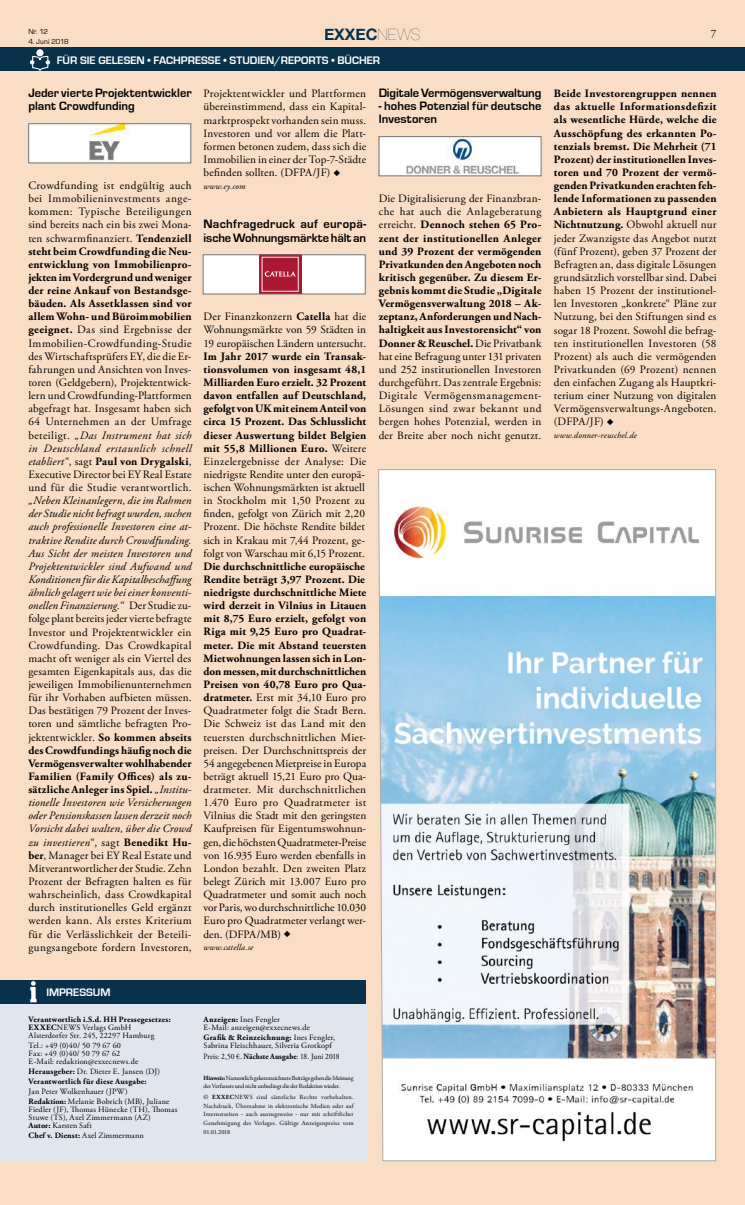
<style>
.page{position:relative;width:745px;height:1205px;background:#fff}
.page>*{position:absolute;margin:0;border:0;box-sizing:border-box;transform-origin:0 0}
.t1{font:700 15.88px "Helvetica Neue";color:#08314c}
.t2{font:700 12.5px/13.1px "Eurostile";letter-spacing:.005em;color:#000}
.t3{font:11.25px/13.1px "Adobe Garamond Pro";letter-spacing:.015em;color:#000;text-align:justify}
.t4{font:700 11.25px "Eurostile";color:#fff}
.t5{font:italic 8.75px "Adobe Garamond Pro";letter-spacing:.02em;color:#000}
.t6{font:8.12px/8.1px "Adobe Garamond Pro";letter-spacing:.02em;color:#000}
.t7{font:700 8.12px/9.9px "Adobe Garamond Pro";letter-spacing:.03em;color:#000}
.t8{font:8.12px "Adobe Garamond Pro";letter-spacing:.02em;color:#000;scale:.92 1}
.t9{font:7.5px "Eurostile";letter-spacing:-.005em;color:#000}
.t10{font:6.25px/8.8px "Adobe Garamond Pro";letter-spacing:-.02em;color:#000}
.s1{font-weight:200;color:#575756}
.s2{font-weight:700}
.s3{font-style:italic}
.s4{font-weight:400}
</style>
<div class="page">
<div style="left:0;top:0;width:744px;height:1205px;background:#f9ddc4"></div>
<div style="left:0;top:48px;width:744px;height:23px;background:#08314c"></div>
<svg style="left:30px;top:50px;width:20px;height:21px"></svg>
<img style="left:378px;top:469px;width:338px;height:692px">
<div style="left:379px;top:137px;width:161px;height:39px;background:#fff"></div>
<img style="left:406px;top:138px;width:114px;height:36px">
<div style="left:378px;top:136px;width:163px;height:40px;border:1px solid #706f6f"></div>
<div style="left:0;top:1003px;width:366px;height:157px;background:#e1e5ed"></div>
<div style="left:0;top:980px;width:366px;height:23px;background:#08314c"></div>
<svg style="left:30px;top:981px;width:7px;height:21px"></svg>
<div style="left:29px;top:124px;width:162px;height:39px;background:#fff"></div>
<img style="left:89px;top:125px;width:40px;height:36px">
<div style="left:28px;top:123px;width:163px;height:40px;border:1px solid #706f6f"></div>
<div style="left:203px;top:255px;width:162px;height:39px;background:#fff"></div>
<div style="left:259px;top:255px;width:42px;height:39px;background:linear-gradient(to bottom,#aa1832,#aa1832)"></div>
<svg style="left:261px;top:257px;width:37px;height:35px"></svg>
<div style="left:203px;top:254px;width:162px;height:40px;border:1px solid #706f6f"></div>
<h1 class="t1" style="left:324px;top:25px;width:98px">EXXEC<span class="s1">NEWS</span></h1>
<p class="t4" style="left:57px;top:55px;width:324px">FÜR SIE GELESEN • FACHPRESSE • STUDIEN/REPORTS • BÜCHER</p>
<p class="t9" style="left:28px;top:27px;width:21px">Nr. 12</p>
<p class="t9" style="left:28px;top:37px;width:42px">4. Juni 2018</p>
<p class="t2" style="left:28px;top:87px;width:165px">Jeder vierte Projektentwickler plant Crowdfunding</p>
<p class="t3" style="left:28px;top:179px;width:165px">Crowdfunding ist endgültig auch bei Immobilieninvestments ange&shy;kommen: Typische Beteiligungen sind bereits nach ein bis zwei Mona&shy;ten schwarmfinanziert. <span class="s2">Tendenziell steht beim Crowdfunding die Neu&shy;entwicklung von Immobilienpro&shy;jekten im Vordergrund und weniger der reine Ankauf von Bestandsge&shy;bäuden. Als Assetklassen sind vor allem Wohn- und Büroimmobilien geeignet.</span> Das sind Ergebnisse der Immobilien-Crowdfunding-Studie des Wirtschaftsprüfers EY, die die Er&shy;fahrungen und Ansichten von Inves&shy;toren (Geldgebern), Projektentwick&shy;lern und Crowdfunding-Plattformen abgefragt hat. Insgesamt haben sich 64 Unternehmen an der Umfrage beteiligt. <span class="s3">„Das Instrument hat sich in Deutschland erstaunlich schnell etabliert“</span>, sagt <span class="s2">Paul von Drygalski</span>, Executive Director bei EY Real Estate und für die Studie verantwortlich.</p>
<p class="t3" style="left:28px;top:494px;width:165px"><span class="s3">„Neben Kleinanlegern, die im Rahmen der Studie nicht befragt wurden, suchen auch professionelle Investoren eine at&shy;traktive Rendite durch Crowdfunding.<br>Aus Sicht der meisten Investoren und Projektentwickler sind Aufwand und Konditionen für die Kapitalbeschaffung ähnlich gelagert wie bei einer konventi&shy;onellen Finanzierung.“</span> Der Studie zu&shy;folge plant bereits jeder vierte befragte Investor und Projektentwickler ein Crowdfunding. Das Crowdkapital macht oft weniger als ein Viertel des gesamten Eigenkapitals aus, das die jeweiligen Immobilienunternehmen für ihr Vorhaben aufbieten müssen.<br>Das bestätigen 79 Prozent der Inves&shy;toren und sämtliche befragten Pro&shy;jektentwickler. <span class="s2">So kommen abseits des Crowdfundings häufig noch die Vermögensverwalter wohlhabender Familien (Family Offices) als zu&shy;sätzliche Anleger ins Spiel.</span> <span class="s3">„Institu&shy;tionelle Investoren wie Versicherungen oder Pensionskassen lassen derzeit noch Vorsicht dabei walten, über die Crowd zu investieren“</span>, sagt <span class="s2">Benedikt Hu&shy;ber</span>, Manager bei EY Real Estate und Mitverantwortlicher der Studie. Zehn Prozent der Befragten halten es für wahrscheinlich, dass Crowdkapital durch institutionelles Geld ergänzt werden kann. Als erstes Kriterium für die Verlässlichkeit der Beteili&shy;gungsangebote fordern Investoren,</p>
<p class="t3" style="left:203px;top:88px;width:164px">Projektentwickler und Plattformen übereinstimmend, dass ein Kapital&shy;marktprospekt vorhanden sein muss.<br>Investoren und vor allem die Platt&shy;formen betonen zudem, dass sich die Immobilien in einer der Top-7-Städte befinden sollten. (DFPA/JF) ◆</p>
<p class="t5" style="left:203px;top:181px;width:43px">www.ey.com</p>
<p class="t2" style="left:203px;top:218px;width:164px">Nachfragedruck auf europä&shy;ische Wohnungsmärkte hält an</p>
<p class="t3" style="left:203px;top:311px;width:164px">Der Finanzkonzern <span class="s2">Catella</span> hat die Wohnungsmärkte von 59 Städten in 19 europäischen Ländern untersucht.</p>
<p class="t3" style="left:203px;top:350px;width:164px"><span class="s2">Im Jahr 2017 wurde ein Transak&shy;tionsvolumen von insgesamt 48,1<br>Milliarden Euro erzielt. 32 Prozent davon entfallen auf Deutschland, gefolgt von UK mit einem Anteil von circa 15 Prozent. Das Schlusslicht dieser Auswertung bildet Belgien mit 55,8 Millionen Euro.</span> Weitere Einzelergebnisse der Analyse: Die niedrigste Rendite unter den europä&shy;ischen Wohnungsmärkten ist aktuell in Stockholm mit 1,50 Prozent zu finden, gefolgt von Zürich mit 2,20<br>Prozent. Die höchste Rendite bildet sich in Krakau mit 7,44 Prozent, ge&shy;folgt von Warschau mit 6,15 Prozent.</p>
<p class="t3" style="left:203px;top:560px;width:164px"><span class="s2">Die durchschnittliche europäische Rendite beträgt 3,97 Prozent. Die niedrigste durchschnittliche Miete wird derzeit in Vilnius in Litauen mit 8,75 Euro erzielt, gefolgt von Riga mit 9,25 Euro pro Quadrat&shy;meter. Die mit Abstand teuersten Mietwohnungen lassen sich in Lon&shy;don messen, mit durchschnittlichen Preisen von 40,78 Euro pro Qua&shy;dratmeter.</span> Erst mit 34,10 Euro pro Quadratmeter folgt die Stadt Bern.<br>Die Schweiz ist das Land mit den teuersten durchschnittlichen Miet&shy;preisen. Der Durchschnittspreis der 54 angegebenen Mietpreise in Europa beträgt aktuell 15,21 Euro pro Qua&shy;dratmeter. Mit durchschnittlichen 1.470 Euro pro Quadratmeter ist Vilnius die Stadt mit den geringsten Kaufpreisen für Eigentumswohnun&shy;gen, die höchsten Quadratmeter-Preise von 16.935 Euro werden ebenfalls in London bezahlt. Den zweiten Platz belegt Zürich mit 13.007 Euro pro Quadratmeter und somit auch noch vor Paris, wo durchschnittliche 10.030<br>Euro pro Quadratmeter verlangt wer&shy;den. (DFPA/MB) ◆</p>
<p class="t5" style="left:203px;top:942px;width:51px">www.catella.se</p>
<p class="t2" style="left:378px;top:87px;width:164px">Digitale Vermögensverwaltung</p>
<p class="t2" style="left:378px;top:100px;width:164px">- hohes Potenzial für deutsche<br>Investoren</p>
<p class="t3" style="left:378px;top:192px;width:164px">Die Digitalisierung der Finanzbran&shy;che hat auch die Anlageberatung erreicht. <span class="s2">Dennoch stehen 65 Pro&shy;zent der institutionellen Anleger und 39 Prozent der vermögenden Privatkunden den Angeboten noch kritisch gegenüber. Zu diesem Er&shy;gebnis kommt die Studie „Digitale Vermögensverwaltung 2018 – Ak&shy;zeptanz, Anforderungen und Nach&shy;haltigkeit aus Investorensicht“ von Donner &amp; Reuschel.</span> Die Privatbank hat eine Befragung unter 131 privaten und 252 institutionellen Investoren durchgeführt. Das zentrale Ergebnis:<br>Digitale Vermögensmanagement-Lösungen sind zwar bekannt und bergen hohes Potenzial, werden in der Breite aber noch nicht genutzt.</p>
<p class="t3" style="left:710px;top:27px;width:7px">7</p>
<p class="t3" style="left:553px;top:87px;width:164px"><span class="s2">Beide Investorengruppen nennen das aktuelle Informationsdefizit als wesentliche Hürde, welche die Ausschöpfung des erkannten Po&shy;tenzials bremst. Die Mehrheit (71<br>Prozent) der institutionellen Inves&shy;toren und 70 Prozent der vermö&shy;genden Privatkunden erachten feh&shy;lende Informationen zu passenden Anbietern als Hauptgrund einer Nichtnutzung.</span> Obwohl aktuell nur jeder Zwanzigste das Angebot nutzt (fünf Prozent), geben 37 Prozent der Befragten an, dass digitale Lösungen grundsätzlich vorstellbar sind. Dabei haben 15 Prozent der institutionel&shy;len Investoren „konkrete“ Pläne zur Nutzung, bei den Stiftungen sind es sogar 18 Prozent. Sowohl die befrag&shy;ten institutionellen Investoren (58<br>Prozent) als auch die vermögenden Privatkunden (69 Prozent) nennen den einfachen Zugang als Hauptkri&shy;terium einer Nutzung von digitalen Vermögensverwaltungs-Angeboten. (DFPA/JF) ◆</p>
<p class="t5" style="left:553px;top:430px;width:84px">www.donner-reuschel.de</p>
<p class="t4" style="left:46px;top:986px;width:65px">IMPRESSUM</p>
<p class="t6" style="left:29px;top:1015px;width:144px"><span class="s2">Verantwortlich i.S.d. HH Pressegesetzes:<br>EXXEC</span>NEWS Verlags GmbH<br>Alsterdorfer Str. 245, 22297 Hamburg</p>
<p class="t6" style="left:29px;top:1042px;width:111px">Tel.: +49 (0)40/ 50 79 67 60<br>Fax: +49 (0)40/ 50 79 67 62<br>E-Mail: redaktion@exxecnews.de</p>
<p class="t7" style="left:29px;top:1067px;width:133px">Herausgeber: <span class="s4">Dr. Dieter E. Jansen (DJ)<br></span>Verantwortlich für diese Ausgabe:</p>
<p class="t6" style="left:29px;top:1087px;width:142px;line-height:9.9px">Jan Peter Wolkenhauer (JPW)<br><span class="s2">Redaktion:</span> Melanie Bobrich (MB), Juliane</p>
<p class="t6" style="left:29px;top:1106px;width:150px">Fiedler (JF), Thomas Hünecke (TH), Thomas<br>Stuwe (TS), Axel Zimmermann (AZ)<br><span class="s2">Autor:</span> Karsten Saft</p>
<p class="t6" style="left:29px;top:1132px;width:117px"><span class="s2">Chef v. Dienst:</span> Axel Zimmermann</p>
<p class="t6" style="left:203px;top:1015px;width:108px"><span class="s2">Anzeigen:</span> Ines Fengler<br>E-Mail: anzeigen@exxecnews.de</p>
<p class="t6" style="left:203px;top:1033px;width:133px"><span class="s2">Grafik &amp; Reinzeichnung:</span> Ines Fengler,<br>Sabrina Fleischhauer, Silveria Grotkopf</p>
<p class="t8" style="left:203px;top:1051px;width:149px">Preis: 2,50 €. <span class="s2">Nächste Ausgabe</span>: 18. Juni 2018</p>
<p class="t10" style="left:203px;top:1073px;width:151px"><span class="s2">Hinweis:</span> Namentlich gekennzeichnete Beiträge geben die Meinung des Verfassers und nicht unbedingt die der Redaktion wieder.</p>
<p class="t10" style="left:203px;top:1093px;width:151px;text-align:justify">© <span class="s2">EXXEC</span>NEWS sind sämtliche Rechte vorbehalten.<br>Nachdruck, Übernahme in elektronische Medien oder auf Internetseiten - auch auszugsweise - nur mit schriftlicher Genehmigung des Verlages. Gültige Anzeigenpreise vom 01.01.2018</p>
</div>
